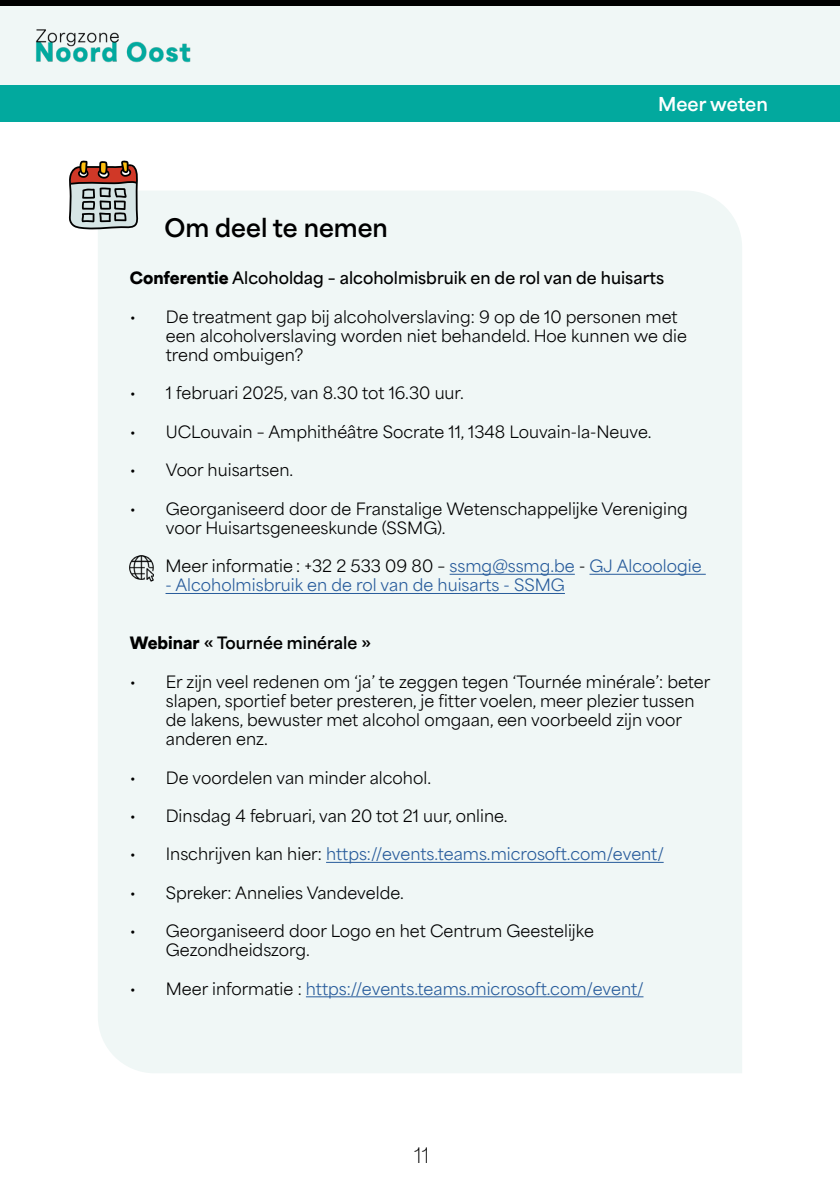
<style>
.page{position:relative;width:840px;height:1191px;background:#fff}
.page>*{position:absolute;margin:0;border:0;box-sizing:border-box;transform-origin:0 0}
.t1{font:700 24px "Area Normal";color:#000}
.t2{font:100 20px "Area Normal";color:#000}
.t3{font:700 18px "Area Normal";color:#fff}
.t4{font:16px/19.2px "Area Normal";color:#000}
.t5{font:16px "Area Normal";color:#275b9b}
.t6{font:600 16px "Area Normal";color:#000}
.t7{font:700 16px "Area Normal";color:#000}
.s1{font-weight:900}
.s2{color:#275b9b}
.s3{color:#000}
</style>
<div class="page">
<div style="left:0;top:6px;width:839px;height:79px;background:#f0f7f6"></div>
<div style="left:0;top:0;width:839px;height:6px;background:#000"></div>
<div style="left:0;top:85px;width:839px;height:36px;background:#02a99e"></div>
<img style="left:36px;top:29px;width:155px;height:34px">
<div style="left:98px;top:191px;width:643px;height:882px;background:#f0f7f6"></div>
<hr style="left:449px;top:574px;width:125px;height:1px;background:#275b9b">
<hr style="left:589px;top:574px;width:116px;height:1px;background:#275b9b">
<hr style="left:165px;top:593px;width:399px;height:1px;background:#275b9b">
<hr style="left:326px;top:862px;width:337px;height:1px;background:#275b9b">
<hr style="left:306px;top:996px;width:337px;height:1px;background:#275b9b">
<svg style="left:69px;top:160px;width:69px;height:69px;background:#9e908a"></svg>
<img style="left:130px;top:555px;width:24px;height:26px">
<p class="t3" style="left:657px;top:87px;width:111px">Meer weten</p>
<h1 class="t1" style="left:164px;top:206px;width:225px">Om deel te nemen</h1>
<p class="t6" style="left:130px;top:264px;width:535px"><span class="s1">Conferentie</span> Alcoholdag – alcoholmisbruik en de rol van de huisarts</p>
<p class="t4" style="left:166px;top:305px;width:522px;text-indent:-36px">• De treatment gap bij alcoholverslaving: 9 op de 10 personen met een alcoholverslaving worden niet behandeld. Hoe kunnen we die trend ombuigen?</p>
<p class="t4" style="left:130px;top:382px;width:335px">• 1 februari 2025, van 8.30 tot 16.30 uur.</p>
<p class="t4" style="left:130px;top:420px;width:523px">• UCLouvain – Amphithéâtre Socrate 11, 1348 Louvain-la-Neuve.</p>
<p class="t4" style="left:130px;top:458px;width:165px">• Voor huisartsen.</p>
<p class="t4" style="left:166px;top:497px;width:523px;text-indent:-36px">• Georganiseerd door de Franstalige Wetenschappelijke Vereniging voor Huisartsgeneeskunde (SSMG).</p>
<p class="t4" style="left:165px;top:554px;width:537px">Meer informatie : +32 2 533 09 80 – <span class="s2">ssmg@ssmg.be</span> - <span class="s2">GJ Alcoologie</span></p>
<p class="t5" style="left:165px;top:571px;width:400px">- Alcoholmisbruik en de rol van de huisarts - SSMG</p>
<p class="t7" style="left:130px;top:628px;width:243px"><span class="s1">Webinar</span> « Tournée minérale »</p>
<p class="t4" style="left:166px;top:670px;width:545px;text-indent:-36px">• Er zijn veel redenen om ‘ja’ te zeggen tegen ‘Tournée minérale’: beter slapen, sportief beter presteren, je fitter voelen, meer plezier tussen de lakens, bewuster met alcohol omgaan, een voorbeeld zijn voor anderen enz.</p>
<p class="t4" style="left:130px;top:766px;width:302px">• De voordelen van minder alcohol.</p>
<p class="t4" style="left:130px;top:804px;width:379px">• Dinsdag 4 februari, van 20 tot 21 uur, online.</p>
<p class="t5" style="left:130px;top:840px;width:535px"><span class="s3">• Inschrijven kan hier:</span> https://events.teams.microsoft.com/event/</p>
<p class="t4" style="left:130px;top:881px;width:275px">• Spreker: Annelies Vandevelde.</p>
<p class="t4" style="left:166px;top:919px;width:429px;text-indent:-36px">• Georganiseerd door Logo en het Centrum Geestelijke<br>Gezondheidszorg.</p>
<p class="t5" style="left:130px;top:974px;width:515px"><span class="s3">• Meer informatie :</span> https://events.teams.microsoft.com/event/</p>
<p class="t2" style="left:414px;top:1138px;width:17px">11</p>
</div>
